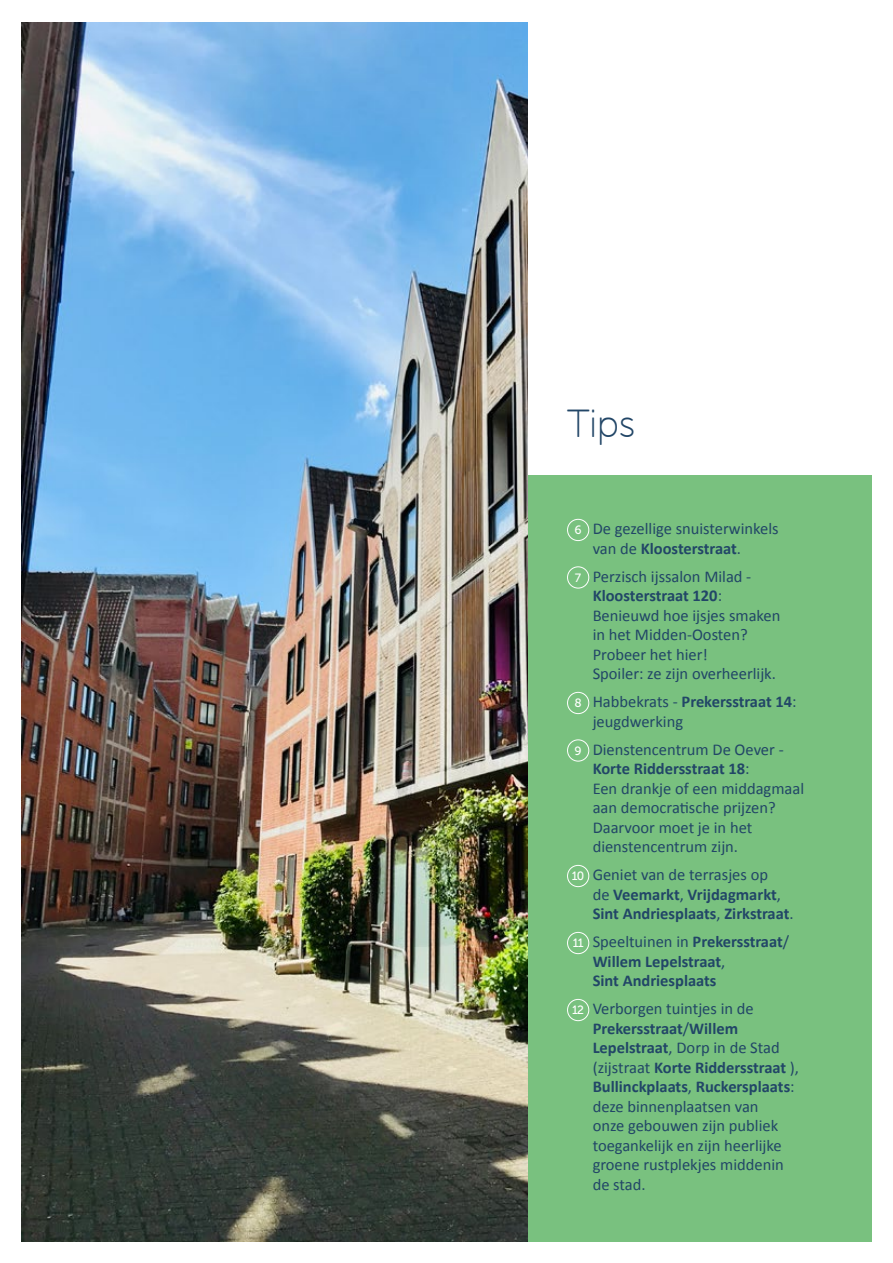
<style>
.page{position:relative;width:893px;height:1263px;background:#fff}
.page>*{position:absolute;margin:0;border:0;box-sizing:border-box;transform-origin:0 0}
.t1{font:39px "Museo Sans Rounded 100";color:#224667}
.t2{font:16.5px/19.5px "Calibri";color:#224667}
.t3{font:700 16.5px/19.5px "Calibri";color:#224667}
.s1{font-family:"Museo Sans 500";font-size:12px;color:#fff}
.s2{font-weight:700}
.s3{font-family:"Museo Sans 500";font-weight:400;font-size:12px;color:#fff}
.s4{font-weight:400}
</style>
<div class="page">
<div style="left:404px;top:475px;width:468px;height:767px;background:#79c17f"></div>
<div style="left:567px;top:519px;width:22px;height:22px;border:1px solid #fff;border-radius:50%"></div>
<div style="left:567px;top:566px;width:22px;height:22px;border:1px solid #fff;border-radius:50%"></div>
<div style="left:567px;top:692px;width:22px;height:22px;border:1px solid #fff;border-radius:50%"></div>
<div style="left:567px;top:739px;width:22px;height:22px;border:1px solid #fff;border-radius:50%"></div>
<div style="left:567px;top:865px;width:22px;height:22px;border:1px solid #fff;border-radius:50%"></div>
<div style="left:567px;top:932px;width:22px;height:22px;border:1px solid #fff;border-radius:50%"></div>
<div style="left:567px;top:999px;width:22px;height:22px;border:1px solid #fff;border-radius:50%"></div>
<img style="left:21px;top:22px;width:506px;height:1220px">
<h1 class="t1" style="left:567px;top:403px;width:70px">Tips</h1>
<p class="t2" style="left:593px;top:519px;width:187px;text-indent:-18px"><span class="s1">6</span> De gezellige snuisterwinkels van de <span class="s2">Kloosterstraat</span>.</p>
<p class="t2" style="left:593px;top:566px;width:189px;text-indent:-18px"><span class="s1">7</span> Perzisch ijssalon Milad -<br><span class="s2">Kloosterstraat 120</span>:<br>Benieuwd hoe ijsjes smaken in het Midden-Oosten?<br>Probeer het hier!<br>Spoiler: ze zijn overheerlijk.</p>
<p class="t2" style="left:593px;top:692px;width:206px;text-indent:-18px"><span class="s1">8</span> Habbekrats - <span class="s2">Prekersstraat 14</span>: jeugdwerking</p>
<p class="t2" style="left:593px;top:739px;width:213px;text-indent:-18px"><span class="s1">9</span> Dienstencentrum De Oever -<br><span class="s2">Korte Riddersstraat 18</span>:<br>Een drankje of een middagmaal aan democratische prijzen?<br>Daarvoor moet je in het dienstencentrum zijn.</p>
<p class="t3" style="left:593px;top:865px;width:202px;text-indent:-21px"><span class="s3">10</span> <span class="s4">Geniet van de terrasjes op<br>de</span> Veemarkt<span class="s4">,</span> Vrijdagmarkt<span class="s4">,<br></span>Sint Andriesplaats<span class="s4">,</span> Zirkstraat<span class="s4">.</span></p>
<p class="t3" style="left:593px;top:932px;width:198px;text-indent:-20px"><span class="s3">11</span> <span class="s4">Speeltuinen in</span> Prekersstraat<span class="s4">/<br></span>Willem Lepelstraat<span class="s4">,<br></span>Sint Andriesplaats</p>
<p class="t2" style="left:593px;top:999px;width:208px;text-indent:-20px"><span class="s1">12</span> Verborgen tuintjes in de<br><span class="s2">Prekersstraat</span>/<span class="s2">Willem<br>Lepelstraat</span>, Dorp in de Stad (zijstraat <span class="s2">Korte Riddersstraat</span> ),<br><span class="s2">Bullinckplaats</span>, <span class="s2">Ruckersplaats</span>: deze binnenplaatsen van<br>onze gebouwen zijn publiek toegankelijk en zijn heerlijke groene rustplekjes middenin de stad.</p>
</div>
